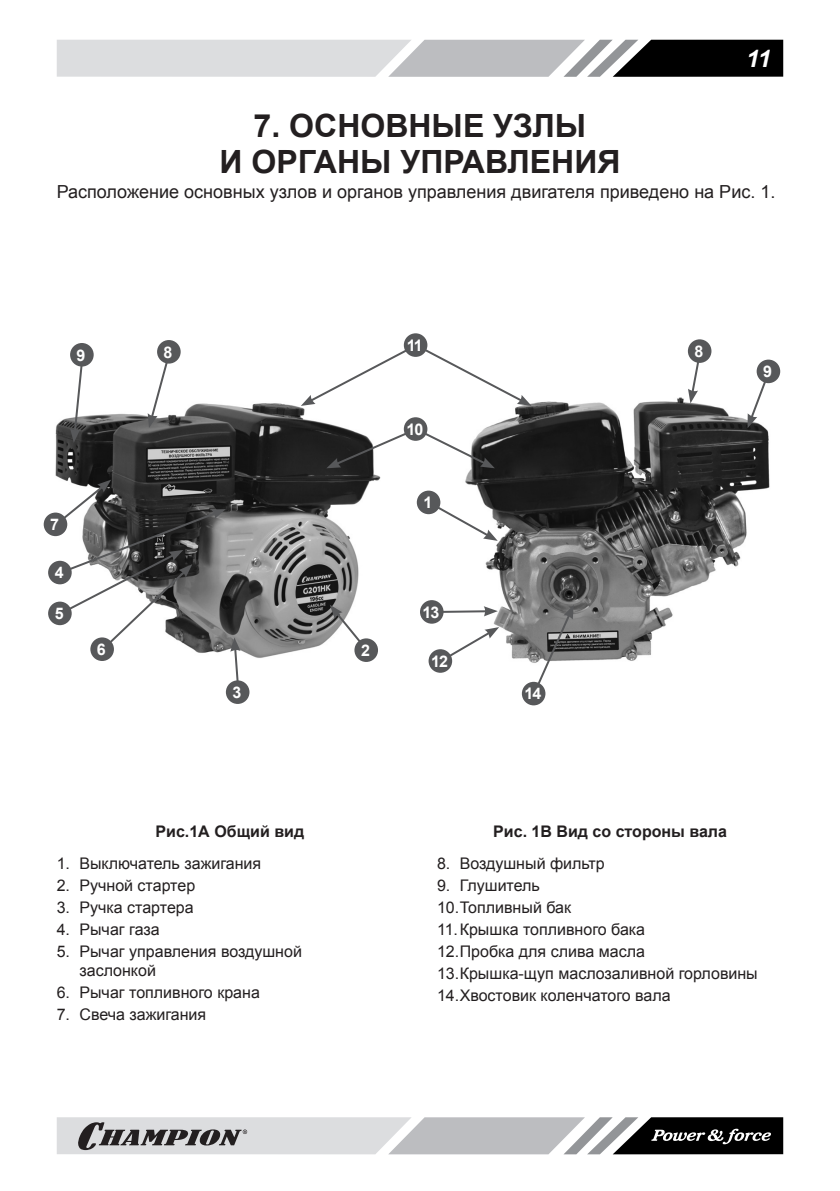
<style>
.page{position:relative;width:840px;height:1191px;background:#fff}
.page>*{position:absolute;margin:0;border:0;box-sizing:border-box;transform-origin:0 0}
.Заголовок_1{font:700 32px/36px "Arial";color:#231f20;text-align:center}
.t1{font:italic 700 24px "Arial";color:#fff}
.Текст_основной{font:18px "Arial";color:#231f20}
.РИСУНОК_список{font:16px/19.2px "Arial";color:#231f20}
.РИСУНОК{font:700 16px "Arial";color:#231f20}
.Заголовок_1-2{font:700 16px "Arial";letter-spacing:-.05em;color:#fff}
</style>
<div class="page">
<svg style="left:57px;top:40px;width:725px;height:37px;background:#a7a8aa"></svg>
<svg style="left:57px;top:1117px;width:725px;height:37px;background:#a1a2a3"></svg>
<img style="left:465px;top:397px;width:305px;height:265px">
<img style="left:43px;top:403px;width:338px;height:259px">
<svg style="left:70px;top:358px;width:15px;height:85px"></svg>
<svg style="left:53px;top:479px;width:187px;height:214px"></svg>
<svg style="left:329px;top:604px;width:40px;height:49px"></svg>
<svg style="left:148px;top:355px;width:24px;height:73px"></svg>
<svg style="left:300px;top:342px;width:231px;height:64px"></svg>
<svg style="left:326px;top:426px;width:168px;height:42px"></svg>
<svg style="left:427px;top:500px;width:70px;height:41px"></svg>
<svg style="left:442px;top:606px;width:55px;height:10px"></svg>
<svg style="left:443px;top:627px;width:56px;height:36px"></svg>
<svg style="left:531px;top:604px;width:42px;height:92px"></svg>
<svg style="left:687px;top:362px;width:15px;height:41px"></svg>
<svg style="left:747px;top:382px;width:23px;height:46px"></svg>
<div style="left:70px;top:343px;width:24px;height:23px;background:#57585a;border-radius:50%"></div>
<div style="left:44px;top:512px;width:23px;height:24px;background:#57585a;border-radius:50%"></div>
<div style="left:48px;top:561px;width:24px;height:23px;background:#57585a;border-radius:50%"></div>
<div style="left:48px;top:601px;width:24px;height:24px;background:#57585a;border-radius:50%"></div>
<div style="left:90px;top:637px;width:24px;height:24px;background:#57585a;border-radius:50%"></div>
<div style="left:226px;top:680px;width:23px;height:24px;background:#57585a;border-radius:50%"></div>
<div style="left:354px;top:638px;width:24px;height:24px;background:#57585a;border-radius:50%"></div>
<div style="left:157px;top:340px;width:23px;height:23px;background:#57585a;border-radius:50%"></div>
<div style="left:403px;top:333px;width:24px;height:24px;background:#57585a;border-radius:50%"></div>
<div style="left:403px;top:417px;width:24px;height:24px;background:#57585a;border-radius:50%"></div>
<div style="left:416px;top:490px;width:24px;height:24px;background:#57585a;border-radius:50%"></div>
<div style="left:420px;top:600px;width:23px;height:23px;background:#57585a;border-radius:50%"></div>
<div style="left:428px;top:649px;width:24px;height:24px;background:#57585a;border-radius:50%"></div>
<div style="left:521px;top:682px;width:24px;height:23px;background:#57585a;border-radius:50%"></div>
<div style="left:687px;top:339px;width:24px;height:24px;background:#57585a;border-radius:50%"></div>
<div style="left:756px;top:359px;width:23px;height:24px;background:#57585a;border-radius:50%"></div>
<h2 class="t1" style="left:745px;top:42px;width:26px">11</h2>
<p class="Заголовок_1" style="left:219px;top:108px;width:402px">7. ОСНОВНЫЕ УЗЛЫ<br>И ОРГАНЫ УПРАВЛЕНИЯ</p>
<p class="Текст_основной" style="left:57px;top:180px;width:719px">Расположение основных узлов и органов управления двигателя приведено на Рис. 1.</p>
<p class="Заголовок_1-2" style="left:77px;top:344px;width:10px">9</p>
<p class="Заголовок_1-2" style="left:163px;top:341px;width:10px">8</p>
<p class="Заголовок_1-2" style="left:50px;top:514px;width:10px">7</p>
<p class="Заголовок_1-2" style="left:55px;top:562px;width:10px">4</p>
<p class="Заголовок_1-2" style="left:55px;top:603px;width:10px">5</p>
<p class="Заголовок_1-2" style="left:97px;top:639px;width:10px">6</p>
<p class="Заголовок_1-2" style="left:232px;top:681px;width:10px">3</p>
<p class="Заголовок_1-2" style="left:406px;top:335px;width:18px">11</p>
<p class="Заголовок_1-2" style="left:406px;top:418px;width:18px">10</p>
<p class="Заголовок_1-2" style="left:423px;top:492px;width:10px">1</p>
<p class="Заголовок_1-2" style="left:361px;top:640px;width:10px">2</p>
<p class="Заголовок_1-2" style="left:422px;top:601px;width:18px">13</p>
<p class="Заголовок_1-2" style="left:431px;top:650px;width:18px">12</p>
<p class="Заголовок_1-2" style="left:524px;top:683px;width:18px">14</p>
<p class="Заголовок_1-2" style="left:694px;top:341px;width:10px">8</p>
<p class="Заголовок_1-2" style="left:762px;top:361px;width:10px">9</p>
<p class="РИСУНОК" style="left:155px;top:821px;width:150px">Рис.1А Общий вид</p>
<p class="РИСУНОК" style="left:493px;top:821px;width:235px">Рис. 1B Вид со стороны вала</p>
<p class="РИСУНОК_список" style="left:57px;top:853px;width:206px">1. Выключатель зажигания</p>
<p class="РИСУНОК_список" style="left:57px;top:875px;width:140px">2. Ручной стартер</p>
<p class="РИСУНОК_список" style="left:57px;top:897px;width:138px">3. Ручка стартера</p>
<p class="РИСУНОК_список" style="left:57px;top:919px;width:104px">4. Рычаг газа</p>
<p class="РИСУНОК_список" style="left:79px;top:941px;width:224px;text-indent:-23px">5. Рычаг управления воздушной заслонкой</p>
<p class="РИСУНОК_список" style="left:57px;top:983px;width:204px">6. Рычаг топливного крана</p>
<p class="РИСУНОК_список" style="left:57px;top:1005px;width:151px">7. Свеча зажигания</p>
<p class="РИСУНОК_список" style="left:437px;top:853px;width:169px">8. Воздушный фильтр</p>
<p class="РИСУНОК_список" style="left:437px;top:875px;width:104px">9. Глушитель</p>
<p class="РИСУНОК_список" style="left:437px;top:897px;width:135px">10. Топливный бак</p>
<p class="РИСУНОК_список" style="left:437px;top:919px;width:209px">11. Крышка топливного бака</p>
<p class="РИСУНОК_список" style="left:437px;top:941px;width:209px">12. Пробка для слива масла</p>
<p class="РИСУНОК_список" style="left:437px;top:963px;width:322px">13. Крышка-щуп маслозаливной горловины</p>
<p class="РИСУНОК_список" style="left:437px;top:986px;width:235px">14. Хвостовик коленчатого вала</p>
</div>
